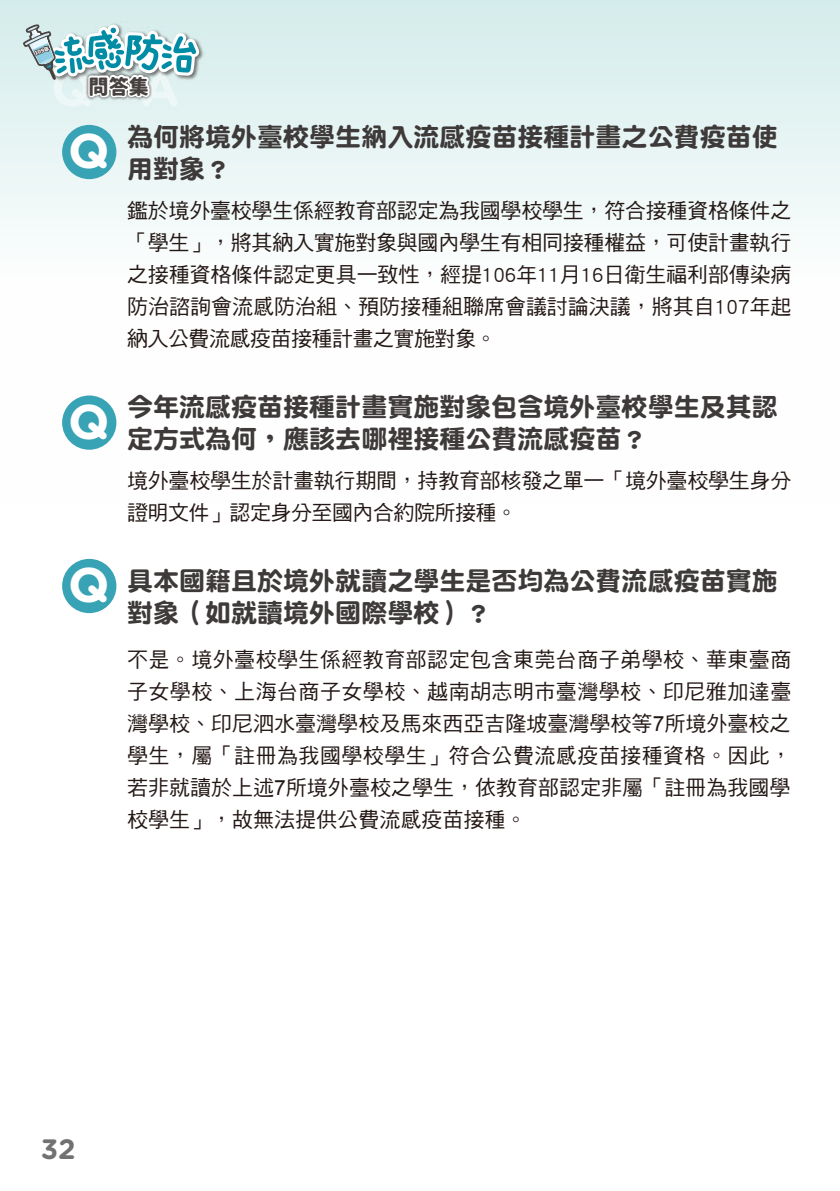
<style>
.page{position:relative;width:840px;height:1191px;background:#fff}
.page>*{position:absolute;margin:0;border:0;box-sizing:border-box;transform-origin:0 0}
.t1{font:700 28px "Gotham Rounded";color:#727171}
.t2{font:26px/32px "DF Yuan Std W9";color:#3e3a39}
.t3{font:21px/32px "DF Hei Std W5";color:#231815;text-align:justify}
.t4{font:800 20px "Gen Jyuu Gothic";color:#221815}
.t5{font:800 5.4px "Gen Jyuu Gothic";color:#fff}
.s1{font-family:"Arial"}
</style>
<div class="page">
<div style="left:0;top:0;width:839px;height:504px;background:linear-gradient(to bottom,#daefee,#fff)"></div>
<img style="left:199px;top:22px;width:6px;height:60px">
<svg style="left:21px;top:15px;width:178px;height:92px"></svg>
<div style="left:62px;top:125px;width:54px;height:54px;background:#37a3b5;border-radius:50%"></div>
<div style="left:62px;top:395px;width:54px;height:55px;background:#37a3b5;border-radius:50%"></div>
<div style="left:62px;top:559px;width:54px;height:54px;background:#37a3b5;border-radius:50%"></div>
<p class="t5" style="left:33px;top:49px;width:17px;rotate:-20deg">109年</p>
<p class="t4" style="left:89px;top:71px;width:62px">問答集</p>
<p class="t2" style="left:68px;top:120px;width:710px;text-indent:59px">為何將境外臺校學生納入流感疫苗接種計畫之公費疫苗使<br><sup>Q</sup> 用對象？</p>
<p class="t3" style="left:127px;top:194px;width:665px">鑑於境外臺校學生係經教育部認定為我國學校學生，符合接種資格條件之「學生」，將其納入實施對象與國內學生有相同接種權益，可使計畫執行之接種資格條件認定更具一致性，經提106年11月16日衛生福利部傳染病防治諮詢會流感防治組、預防接種組聯席會議討論決議，將其自107年起納入公費流感疫苗接種計畫之實施對象。</p>
<p class="t2" style="left:68px;top:390px;width:710px;text-indent:59px">今年流感疫苗接種計畫實施對象包含境外臺校學生及其認<br><sup>Q</sup> 定方式為何，應該去哪裡接種公費流感疫苗？</p>
<p class="t3" style="left:127px;top:464px;width:665px">境外臺校學生於計畫執行期間，持教育部核發之單一「境外臺校學生身分證明文件」認定身分至國內合約院所接種。</p>
<p class="t2" style="left:68px;top:564px;width:710px;text-indent:59px">具本國籍且於境外就讀之學生是否均為公費流感疫苗實施<br><sup>Q</sup> 對象（如就讀境外國際學校）？</p>
<p class="t3" style="left:127px;top:643px;width:665px">不是。境外臺校學生係經教育部認定包含東莞台商子弟學校、華東臺商子女學校、上海台商子女學校、越南胡志明市臺灣學校、印尼雅加達臺灣學校、印尼泗水臺灣學校及馬來西亞吉隆坡臺灣學校等<span class="s1">7</span>所境外臺校之學生，屬「註冊為我國學校學生」符合公費流感疫苗接種資格。因此，若非就讀於上述<span class="s1">7</span>所境外臺校之學生，依教育部認定非屬「註冊為我國學校學生」，故無法提供公費流感疫苗接種。</p>
<h1 class="t1" style="left:41px;top:1128px;width:36px">32</h1>
</div>
